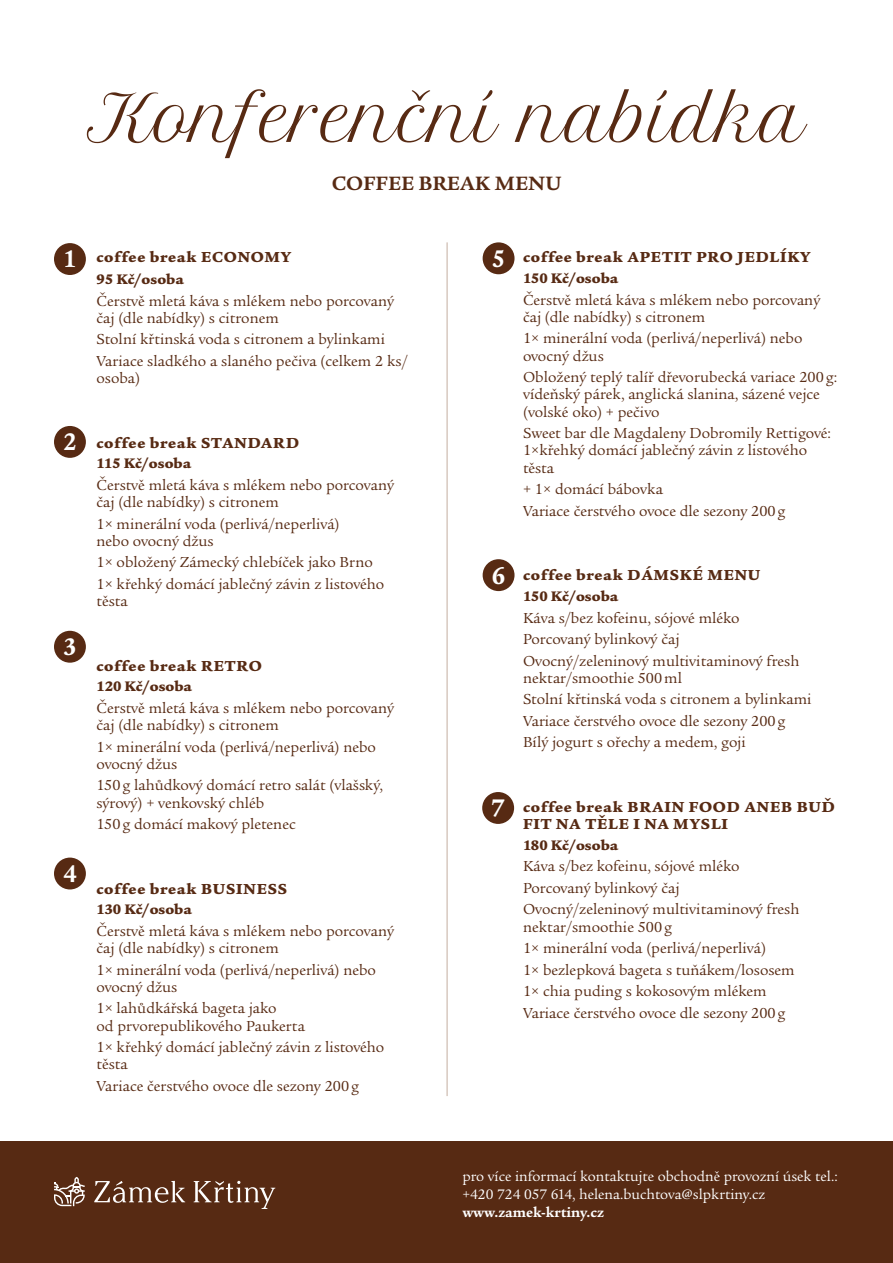
<style>
.page{position:relative;width:893px;height:1263px;background:#fff}
.page>*{position:absolute;margin:0;border:0;box-sizing:border-box;transform-origin:0 0}
.t1{font:63px "Petit Formal Script";color:#572a13}
.t2{font:700 26.1px "Legacy Serif Itc TOT";color:#fff}
.t3{font:700 21px "Legacy Serif Itc TOT";color:#572a13}
.t4{font:15.75px/17.2px "Legacy Serif Itc TOT";color:#572a13}
.t5{font:15.75px/17.2px "Legacy Serif Itc TOT Ultr";letter-spacing:.055em;color:#572a13}
.t6{font:15px/18px "Legacy Serif Itc TOT";color:#fff}
.t7{font:15px "Legacy Serif Itc TOT Ultr";color:#572a13}
.t8{font:700 15px "Legacy Serif Itc TOT";color:#fff}
</style>
<div class="page">
<div style="left:54px;top:243px;width:32px;height:32px;background:#572a13;border-radius:50%"></div>
<div style="left:54px;top:426px;width:32px;height:32px;background:#572a13;border-radius:50%"></div>
<div style="left:54px;top:631px;width:32px;height:32px;background:#572a13;border-radius:50%"></div>
<div style="left:54px;top:857px;width:32px;height:32px;background:#572a13;border-radius:50%"></div>
<div style="left:483px;top:242px;width:31px;height:32px;background:#572a13;border-radius:50%"></div>
<div style="left:483px;top:559px;width:31px;height:32px;background:#572a13;border-radius:50%"></div>
<div style="left:482px;top:792px;width:32px;height:32px;background:#572a13;border-radius:50%"></div>
<div style="left:0;top:1142px;width:893px;height:121px;background:#572a13"></div>
<svg style="left:94px;top:1181px;width:91px;height:22px"></svg>
<svg style="left:194px;top:1181px;width:81px;height:28px"></svg>
<svg style="left:54px;top:1177px;width:31px;height:29px"></svg>
<hr style="left:446px;top:242px;width:2px;height:854px;background:#d7c8bf">
<h1 class="t1" style="left:87px;top:79px;width:721px">Konferenční nabídka</h1>
<h3 class="t3" style="left:332px;top:171px;width:231px">COFFEE BREAK MENU</h3>
<h2 class="t2" style="left:63px;top:244px;width:15px">1</h2>
<h2 class="t2" style="left:63px;top:427px;width:15px">2</h2>
<h2 class="t2" style="left:63px;top:631px;width:15px">3</h2>
<h2 class="t2" style="left:63px;top:858px;width:15px">4</h2>
<p class="t5" style="left:97px;top:249px;width:196px">coffee break Economy</p>
<p class="t7" style="left:97px;top:270px;width:89px">95 Kč/osoba</p>
<p class="t4" style="left:97px;top:292px;width:299px">č erstvě mletá káva s mlékem nebo porcovaný čaj (dle nabídky) s citronem</p>
<p class="t4" style="left:97px;top:329px;width:313px;line-height:21.5px">Stolní křtinská voda s citronem a bylinkami<br>Variace sladkého a slaného pečiva (celkem 2 ks/</p>
<p class="t4" style="left:97px;top:370px;width:45px">osoba)</p>
<p class="t5" style="left:97px;top:434px;width:204px">coffee break Standard</p>
<p class="t7" style="left:97px;top:454px;width:96px">115 Kč/osoba</p>
<p class="t4" style="left:97px;top:477px;width:299px">č erstvě mletá káva s mlékem nebo porcovaný čaj (dle nabídky) s citronem</p>
<p class="t4" style="left:97px;top:515px;width:245px">1× minerální voda (perlivá/neperlivá) nebo ovocný džus</p>
<p class="t4" style="left:97px;top:552px;width:289px;line-height:21.5px">1× obložený Zámecký chlebíček jako Brno<br>1× křehký domácí jablečný závin z listového</p>
<p class="t4" style="left:97px;top:593px;width:33px">těsta</p>
<p class="t5" style="left:97px;top:657px;width:167px">coffee break Retro</p>
<p class="t7" style="left:97px;top:677px;width:97px">120 Kč/osoba</p>
<p class="t4" style="left:97px;top:700px;width:299px">č erstvě mletá káva s mlékem nebo porcovaný čaj (dle nabídky) s citronem</p>
<p class="t4" style="left:97px;top:738px;width:281px">1× minerální voda (perlivá/neperlivá) nebo ovocný džus</p>
<p class="t4" style="left:97px;top:777px;width:288px">150g lahůdkový domácí retro salát (vlašský, sýrový) + venkovský chléb</p>
<p class="t4" style="left:97px;top:816px;width:201px">150g domácí makový pletenec</p>
<p class="t5" style="left:97px;top:880px;width:172px">coffee break Business</p>
<p class="t7" style="left:97px;top:900px;width:97px">130 Kč/osoba</p>
<p class="t4" style="left:97px;top:923px;width:299px">č erstvě mletá káva s mlékem nebo porcovaný čaj (dle nabídky) s citronem</p>
<p class="t4" style="left:97px;top:961px;width:281px">1× minerální voda (perlivá/neperlivá) nebo ovocný džus</p>
<p class="t4" style="left:97px;top:1000px;width:210px">1× lahůdkářská bageta jako<br>od prvorepublikového Paukerta</p>
<p class="t4" style="left:97px;top:1039px;width:289px">1× křehký domácí jablečný závin z listového těsta</p>
<p class="t4" style="left:97px;top:1078px;width:264px">Variace čerstvého ovoce dle sezony 200g</p>
<h2 class="t2" style="left:492px;top:243px;width:15px">5</h2>
<p class="t5" style="left:523px;top:249px;width:289px">coffee break Apetit pro jedlíky</p>
<p class="t7" style="left:523px;top:269px;width:97px">150 Kč/osoba</p>
<p class="t4" style="left:523px;top:292px;width:299px">Čerstvě mletá káva s mlékem nebo porcovaný čaj (dle nabídky) s citronem</p>
<p class="t4" style="left:523px;top:330px;width:281px">1× minerální voda (perlivá/neperlivá) nebo ovocný džus</p>
<p class="t4" style="left:523px;top:369px;width:316px">Obložený teplý talíř dřevorubecká variace 200g: vídeňský párek, anglická slanina, sázené vejce (volské oko) + pečivo</p>
<p class="t4" style="left:523px;top:425px;width:310px">Sweet bar dle Magdaleny Dobromily Rettigové:<br>1×křehký domácí jablečný závin z listového těsta</p>
<p class="t4" style="left:523px;top:479px;width:264px;line-height:21.5px">+ 1× domácí bábovka<br>Variace čerstvého ovoce dle sezony 200g</p>
<h2 class="t2" style="left:492px;top:560px;width:15px">6</h2>
<p class="t5" style="left:523px;top:567px;width:239px">coffee break Dámské menu</p>
<p class="t7" style="left:523px;top:587px;width:97px">150 Kč/osoba</p>
<p class="t4" style="left:523px;top:607px;width:278px;line-height:21.5px">Káva s/bez kofeinu, sójové mléko<br>Porcovaný bylinkový čaj<br>Ovocný/zeleninový multivitaminový fresh</p>
<p class="t4" style="left:523px;top:668px;width:290px;line-height:21.5px">nektar/smoothie 500ml<br>Stolní křtinská voda s citronem a bylinkami Variace čerstvého ovoce dle sezony 200g Bílý jogurt s ořechy a medem, goji</p>
<h2 class="t2" style="left:491px;top:793px;width:15px">7</h2>
<p class="t5" style="left:523px;top:799px;width:313px">coffee break Brain Food aneb Buď fit na těle i na mysli</p>
<p class="t7" style="left:523px;top:836px;width:97px">180 Kč/osoba</p>
<p class="t4" style="left:523px;top:856px;width:278px;line-height:21.5px">Káva s/bez kofeinu, sójové mléko<br>Porcovaný bylinkový čaj<br>Ovocný/zeleninový multivitaminový fresh</p>
<p class="t4" style="left:523px;top:916px;width:273px;line-height:21.5px">nektar/smoothie 500g<br>1× minerální voda (perlivá/neperlivá)<br>1× bezlepková bageta s tuňákem/lososem 1× chia puding s kokosovým mlékem Variace čerstvého ovoce dle sezony 200g</p>
<p class="t6" style="left:462px;top:1167px;width:377px">pro více informací kontaktujte obchodně provozní úsek tel.: +420 724 057 614, helena.buchtova@slpkrtiny.cz</p>
<p class="t8" style="left:462px;top:1203px;width:143px">www.zamek-krtiny.cz</p>
</div>
